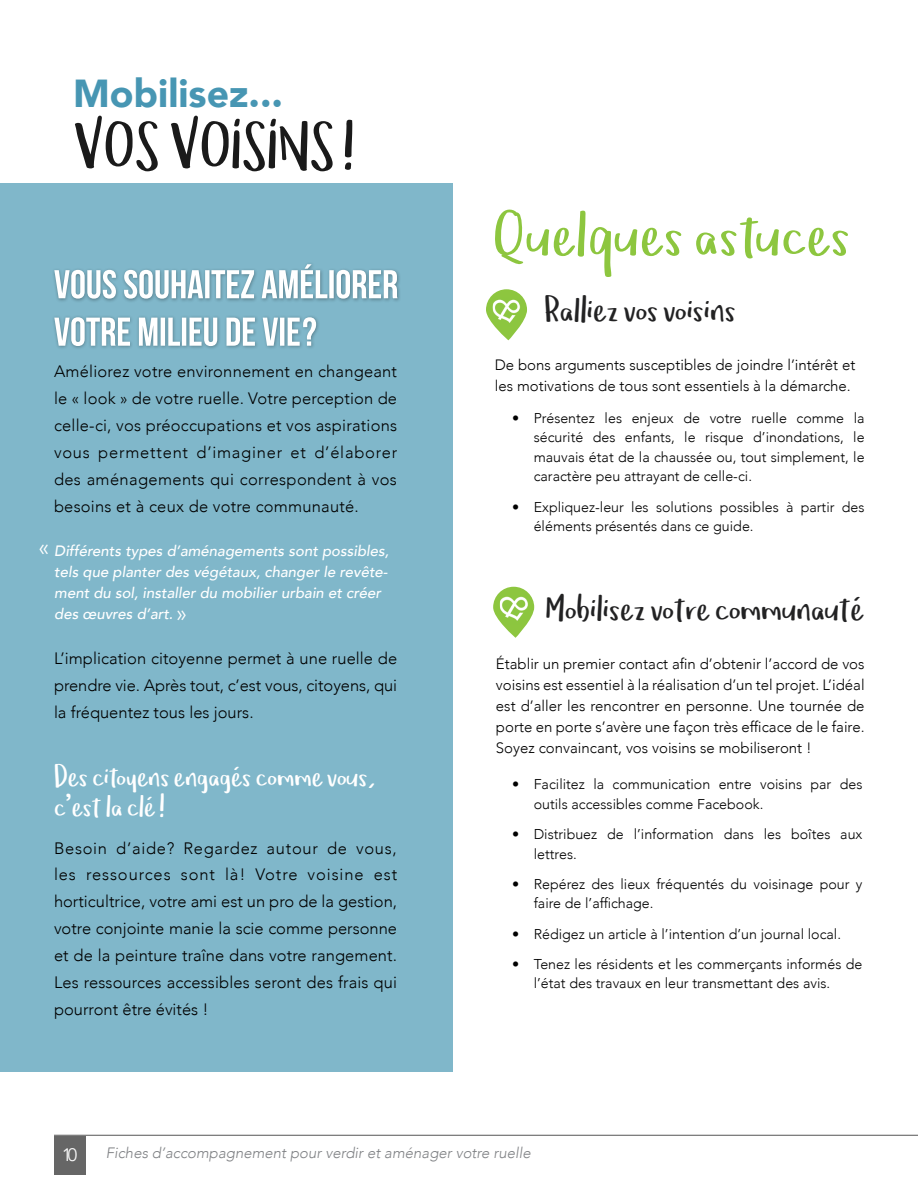
<style>
.page{position:relative;width:918px;height:1188px;background:#fff}
.page>*{position:absolute;margin:0;border:0;box-sizing:border-box;transform-origin:0 0}
.t1{font:63px "Om Telolet Om";letter-spacing:.015em;color:#8dc63f}
.t2{font:63px "Om Telolet Om";color:#000}
.t3{font:900 39px "Avenir";color:#4796b3}
.t4{font:36px "Om Telolet Om";color:#222223}
.t5{font:30px/30px "Om Telolet Om";color:#fff}
.t6{font:300 24px "Avenir";color:#fff}
.t7{font:18px "Avenir";color:#f7f7f7}
.t8{font:300 16.5px/27px "Avenir";letter-spacing:.005em;color:#000;text-align:justify}
.t9{font:300 15px/21px "Avenir";color:#000}
.t10{font:italic 500 15px/21px "Avenir";color:#fff}
.t11{font:italic 300 15px "Avenir";color:#808285}
.t12{font:300 14.25px/19.5px "Avenir";color:#000}
</style>
<div class="page">
<hr style="left:54px;top:1135px;width:864px;height:1px;background:#000">
<div style="left:54px;top:1136px;width:32px;height:39px;background:#666"></div>
<div style="left:0;top:183px;width:452px;height:889px;background:#80b7ca"></div>
<svg style="left:486px;top:289px;width:41px;height:51px"></svg>
<img style="left:493px;top:298px;width:29px;height:29px">
<svg style="left:493px;top:587px;width:41px;height:51px"></svg>
<img style="left:500px;top:595px;width:29px;height:29px">
<div style="left:52px;top:315px;width:269px;height:36px;background:#000;opacity:.3"></div>
<svg style="left:54px;top:317px;width:262px;height:29px"></svg>
<div style="left:52px;top:261px;width:350px;height:42px;background:#000;opacity:.3"></div>
<svg style="left:54px;top:264px;width:343px;height:35px"></svg>
<h2 class="t3" style="left:73px;top:60px;width:212px">Mobilisez...</h2>
<h1 class="t2" style="left:73px;top:111px;width:283px">VOS VOISINS!</h1>
<p class="t8" style="left:54px;top:358px;width:345px">Améliorez votre environnement en changeant le « look » de votre ruelle. Votre perception de celle-ci, vos préoccupations et vos aspirations vous permettent d’imaginer et d’élaborer des aménagements qui correspondent à vos besoins et à ceux de votre communauté.</p>
<p class="t10" style="left:54px;top:541px;width:336px">Différents types d’aménagements sont possibles, tels que planter des végétaux, changer le revête&shy;ment du sol, installer du mobilier urbain et créer des œuvres d’art.</p>
<h3 class="t6" style="left:38px;top:533px;width:13px">«</h3>
<h3 class="t6" style="left:176px;top:598px;width:13px">»</h3>
<p class="t8" style="left:54px;top:645px;width:345px">L’implication citoyenne permet à une ruelle de prendre vie. Après tout, c’est vous, citoyens, qui la fréquentez tous les jours.</p>
<h3 class="t5" style="left:54px;top:764px;width:323px">Des citoyens engagés comme vous, c’est la clé!</h3>
<p class="t8" style="left:54px;top:834px;width:345px">Besoin d’aide? Regardez autour de vous, les ressources sont là! Votre voisine est horticultrice, votre ami est un pro de la gestion, votre conjointe manie la scie comme personne et de la peinture traîne dans votre rangement.<br>Les ressources accessibles seront des frais qui pourront être évités !</p>
<h1 class="t1" style="left:493px;top:198px;width:358px">Quelques astuces</h1>
<h3 class="t4" style="left:544px;top:288px;width:193px">Ralliez vos voisins</h3>
<p class="t9" style="left:495px;top:354px;width:362px">De bons arguments susceptibles de joindre l’intérêt et les motivations de tous sont essentiels à la démarche.</p>
<p class="t12" style="left:534px;top:408px;width:332px;text-align:justify;text-indent:-22px">• Présentez les enjeux de votre ruelle comme la sécurité des enfants, le risque d’inondations, le mauvais état de la chaussée ou, tout simplement, le caractère peu attrayant de celle-ci.</p>
<p class="t12" style="left:534px;top:497px;width:332px;text-indent:-22px">• Expliquez-leur les solutions possibles à partir des éléments présentés dans ce guide.</p>
<h3 class="t4" style="left:546px;top:587px;width:320px">Mobilisez votre communauté</h3>
<p class="t9" style="left:496px;top:653px;width:370px;text-align:justify">Établir un premier contact afin d’obtenir l’accord de vos voisins est essentiel à la réalisation d’un tel projet. L’idéal est d’aller les rencontrer en personne. Une tournée de porte en porte s’avère une façon très efficace de le faire.<br>Soyez convaincant, vos voisins se mobiliseront !</p>
<p class="t12" style="left:534px;top:775px;width:330px;text-indent:-22px">• Facilitez la communication entre voisins par des outils accessibles comme Facebook.</p>
<p class="t12" style="left:534px;top:824px;width:330px;text-indent:-22px">• Distribuez de l’information dans les boîtes aux lettres.</p>
<p class="t12" style="left:534px;top:874px;width:330px;text-indent:-22px">• Repérez des lieux fréquentés du voisinage pour y faire de l’affichage.</p>
<p class="t12" style="left:512px;top:924px;width:330px">• Rédigez un article à l’intention d’un journal local.</p>
<p class="t12" style="left:534px;top:954px;width:330px;text-indent:-22px">• Tenez les résidents et les commerçants informés de l’état des travaux en leur transmettant des avis.</p>
<p class="t7" style="left:62px;top:1144px;width:17px">10</p>
<p class="t11" style="left:106px;top:1144px;width:426px">Fiches d’accompagnement pour verdir et aménager votre ruelle</p>
</div>
